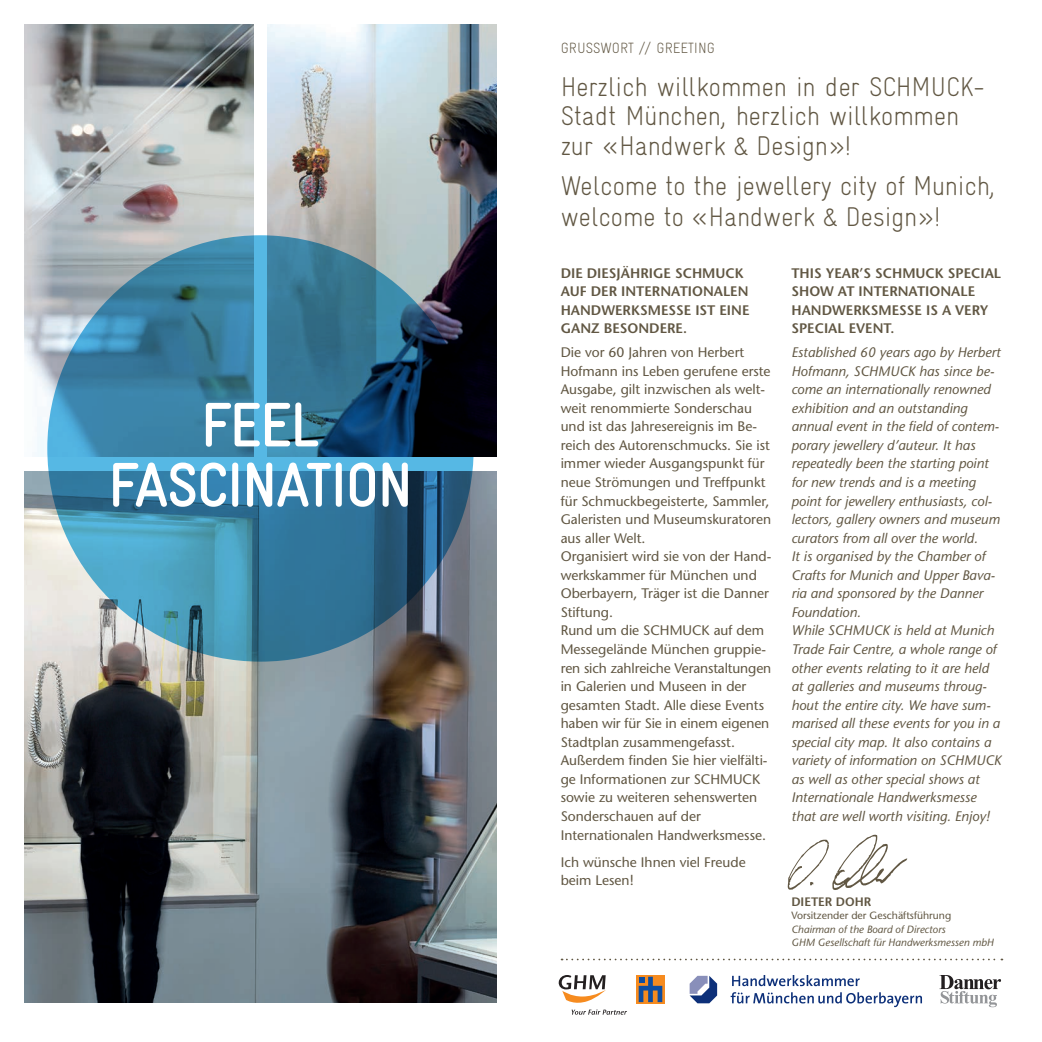
<style>
.page{position:relative;width:1042px;height:1042px;background:#fff}
.page>*{position:absolute;margin:0;border:0;box-sizing:border-box;transform-origin:0 0}
.t1{font:700 condensed 63px/60px "Gravur";letter-spacing:-.02em;color:#fff;text-align:center}
.t2{font:300 27.12px/29.8px "Gravur Condensed";letter-spacing:-.01em;color:#615743}
.t3{font:300 14.88px "Gravur Condensed";color:#615743}
.t4{font:13.83px/18.6px "Stone Sans";color:#615743}
.t5{font:italic 13.83px/18.6px "Stone Sans";color:#615743}
.t6{font:600 13.83px/18.6px "Stone Sans";color:#615743}
.t7{font:600 12.25px "Stone Sans";color:#615743}
.t8{font:italic 10.5px/13.1px "Stone Sans";color:#615743}
.t9{font:10.5px "Stone Sans";color:#615743}
</style>
<div class="page">
<img style="left:267px;top:25px;width:229px;height:431px">
<img style="left:25px;top:25px;width:229px;height:431px">
<img style="left:25px;top:471px;width:471px;height:531px">
<svg style="left:47px;top:235px;width:427px;height:426px;background:#35789a"></svg>
<svg style="left:561px;top:958px;width:441px;height:2px"></svg>
<svg style="left:558px;top:975px;width:69px;height:39px"></svg>
<svg style="left:689px;top:976px;width:28px;height:27px"></svg>
<svg style="left:730px;top:992px;width:192px;height:15px"></svg>
<svg style="left:732px;top:975px;width:127px;height:11px"></svg>
<svg style="left:939px;top:975px;width:62px;height:32px"></svg>
<svg style="left:636px;top:975px;width:29px;height:29px"></svg>
<svg style="left:639px;top:976px;width:23px;height:26px"></svg>
<svg style="left:787px;top:834px;width:120px;height:56px"></svg>
<h1 class="t1" style="left:108px;top:395px;width:306px">FEEL<br>FASCINATION</h1>
<p class="t3" style="left:561px;top:40px;width:156px">GRUSSWORT // GREETING</p>
<h2 class="t2" style="left:561px;top:71px;width:425px">Herzlich willkommen in der SCHMUCK-<br>Stadt München, herzlich willkommen zur «Handwerk &amp; Design»!</h2>
<h2 class="t2" style="left:561px;top:170px;width:436px;line-height:31.5px">Welcome to the jewellery city of Munich, welcome to «Handwerk &amp; Design»!</h2>
<p class="t6" style="left:561px;top:263px;width:190px">DIE DIESJÄHRIGE SCHMUCK<br>AUF DER INTERNATIONALEN<br>HANDWERKSMESSE IST EINE<br>GANZ BESONDERE.</p>
<p class="t4" style="left:561px;top:343px;width:212px">Die vor 60 Jahren von Herbert<br>Hofmann ins Leben gerufene erste<br>Ausgabe, gilt inzwischen als welt&shy;weit renommierte Sonderschau und ist das Jahresereignis im Be&shy;reich des Autorenschmucks. Sie ist immer wieder Ausgangspunkt für neue Strömungen und Treffpunkt für Schmuckbegeisterte, Sammler,<br>Galeristen und Museumskuratoren aus aller Welt.<br>Organisiert wird sie von der Hand&shy;werkskammer für München und<br>Oberbayern, Träger ist die Danner<br>Stiftung.<br>Rund um die SCHMUCK auf dem<br>Messegelände München gruppie&shy;ren sich zahlreiche Veranstaltungen in Galerien und Museen in der gesamten Stadt. Alle diese Events haben wir für Sie in einem eigenen<br>Stadtplan zusammengefasst.<br>Außerdem finden Sie hier vielfälti&shy;ge Informationen zur SCHMUCK sowie zu weiteren sehenswerten<br>Sonderschauen auf der<br>Internationalen Handwerksmesse.</p>
<p class="t4" style="left:561px;top:852px;width:187px">Ich wünsche Ihnen viel Freude beim Lesen!</p>
<p class="t7" style="left:791px;top:894px;width:81px">DIETER DOHR</p>
<p class="t9" style="left:791px;top:909px;width:161px">Vorsitzender der Geschäftsführung</p>
<p class="t8" style="left:791px;top:922px;width:204px">Chairman of the Board of Directors<br>GHM Gesellschaft für Handwerksmessen mbH</p>
<p class="t6" style="left:791px;top:263px;width:211px">THIS YEAR’S SCHMUCK SPECIAL<br>SHOW AT INTERNATIONALE<br>HANDWERKSMESSE IS A VERY<br>SPECIAL EVENT.</p>
<p class="t5" style="left:791px;top:343px;width:211px">Established 60 years ago by Herbert<br>Hofmann, SCHMUCK has since be&shy;come an internationally renowned exhibition and an outstanding annual event in the field of contem&shy;porary jewellery d’auteur. It has repeatedly been the starting point for new trends and is a meeting point for jewellery enthusiasts, col&shy;lectors, gallery owners and museum curators from all over the world.<br>It is organised by the Chamber of<br>Crafts for Munich and Upper Bava&shy;ria and sponsored by the Danner<br>Foundation.<br>While SCHMUCK is held at Munich<br>Trade Fair Centre, a whole range of other events relating to it are held at galleries and museums throug&shy;hout the entire city. We have sum&shy;marised all these events for you in a special city map. It also contains a variety of information on SCHMUCK as well as other special shows at<br>Internationale Handwerksmesse that are well worth visiting. Enjoy!</p>
</div>
